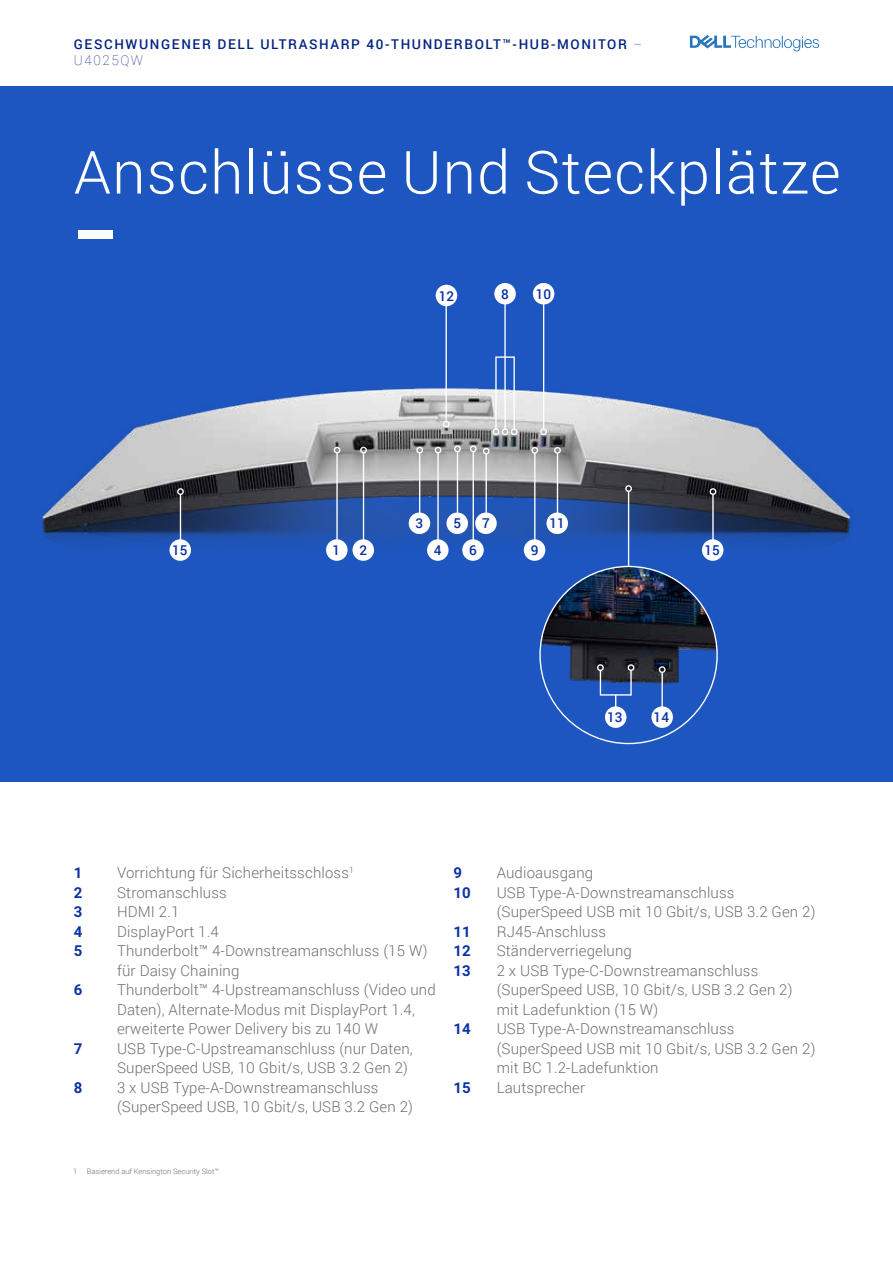
<style>
.page{position:relative;width:893px;height:1263px;background:#fff}
.page>*{position:absolute;margin:0;border:0;box-sizing:border-box;transform-origin:0 0}
.t1{font:300 59.55px "Roboto";letter-spacing:.02em;color:#fff}
.t2{font:300 15px/19.5px "Roboto";letter-spacing:.01em;color:#6e6e6e}
.t3{font:700 15px "Roboto";letter-spacing:.01em;color:#0c32a4}
.t4{font:500 13.65px "Roboto";color:#0c32a4}
.t5{font:500 13.5px/16.5px "Roboto";letter-spacing:.12em;color:#00227f}
.t6{font:300 7.5px "Roboto";color:#6e6e6e}
.s1{font-weight:100}
</style>
<div class="page">
<div style="left:0;top:86px;width:893px;height:696px;background:#1d56c0"></div>
<div style="left:79px;top:230px;width:34px;height:9px;background:#fff"></div>
<svg style="left:690px;top:35px;width:129px;height:16px"></svg>
<img style="left:42px;top:328px;width:811px;height:309px">
<hr style="left:336px;top:453px;width:2px;height:106px;background:#fff">
<svg style="left:334px;top:447px;width:6px;height:6px"></svg>
<div style="left:326px;top:539px;width:22px;height:22px;background:#fff;border-radius:50%"></div>
<hr style="left:180px;top:494px;width:1px;height:65px;background:#fff">
<div style="left:177px;top:488px;width:7px;height:7px;border:1px solid #fff;border-radius:50%"></div>
<div style="left:169px;top:539px;width:22px;height:22px;background:#fff;border-radius:50%"></div>
<hr style="left:712px;top:494px;width:2px;height:65px;background:#fff">
<div style="left:710px;top:488px;width:6px;height:7px;border:1px solid #fff;border-radius:50%"></div>
<div style="left:702px;top:539px;width:21px;height:22px;background:#fff;border-radius:50%"></div>
<hr style="left:363px;top:453px;width:1px;height:106px;background:#fff">
<div style="left:360px;top:447px;width:7px;height:6px;border:1px solid #fff;border-radius:50%"></div>
<div style="left:352px;top:539px;width:22px;height:22px;background:#fff;border-radius:50%"></div>
<hr style="left:437px;top:453px;width:2px;height:106px;background:#fff">
<svg style="left:435px;top:447px;width:6px;height:6px"></svg>
<div style="left:427px;top:539px;width:22px;height:22px;background:#fff;border-radius:50%"></div>
<hr style="left:473px;top:451px;width:1px;height:108px;background:#fff">
<div style="left:470px;top:445px;width:7px;height:7px;border:1px solid #fff;border-radius:50%"></div>
<div style="left:462px;top:539px;width:22px;height:22px;background:#fff;border-radius:50%"></div>
<hr style="left:419px;top:453px;width:1px;height:64px;background:#fff">
<div style="left:416px;top:447px;width:7px;height:6px;border:1px solid #fff;border-radius:50%"></div>
<div style="left:409px;top:512px;width:21px;height:22px;background:#fff;border-radius:50%"></div>
<hr style="left:457px;top:451px;width:1px;height:66px;background:#fff">
<div style="left:454px;top:445px;width:7px;height:7px;border:1px solid #fff;border-radius:50%"></div>
<div style="left:446px;top:512px;width:22px;height:22px;background:#fff;border-radius:50%"></div>
<hr style="left:486px;top:454px;width:1px;height:63px;background:#fff">
<div style="left:483px;top:448px;width:7px;height:7px;border:1px solid #fff;border-radius:50%"></div>
<div style="left:475px;top:512px;width:22px;height:22px;background:#fff;border-radius:50%"></div>
<hr style="left:534px;top:453px;width:1px;height:104px;background:#fff">
<div style="left:531px;top:447px;width:7px;height:7px;border:1px solid #fff;border-radius:50%"></div>
<div style="left:524px;top:539px;width:21px;height:22px;background:#fff;border-radius:50%"></div>
<hr style="left:557px;top:453px;width:1px;height:72px;background:#fff">
<div style="left:554px;top:447px;width:7px;height:7px;border:1px solid #fff;border-radius:50%"></div>
<div style="left:546px;top:512px;width:22px;height:22px;background:#fff;border-radius:50%"></div>
<svg style="left:495px;top:356px;width:20px;height:74px"></svg>
<div style="left:493px;top:428px;width:6px;height:7px;border:1px solid #fff;border-radius:50%"></div>
<div style="left:511px;top:428px;width:7px;height:7px;border:1px solid #fff;border-radius:50%"></div>
<hr style="left:504px;top:303px;width:2px;height:126px;background:#fff">
<div style="left:502px;top:428px;width:6px;height:7px;border:1px solid #fff;border-radius:50%"></div>
<div style="left:494px;top:283px;width:22px;height:21px;background:#fff;border-radius:50%"></div>
<hr style="left:543px;top:303px;width:1px;height:126px;background:#fff">
<div style="left:540px;top:428px;width:7px;height:7px;border:1px solid #fff;border-radius:50%"></div>
<div style="left:533px;top:283px;width:21px;height:21px;background:#fff;border-radius:50%"></div>
<hr style="left:445px;top:286px;width:2px;height:135px;background:#fff">
<div style="left:443px;top:421px;width:7px;height:6px;border:1px solid #fff;border-radius:50%"></div>
<div style="left:436px;top:285px;width:21px;height:21px;background:#fff;border-radius:50%"></div>
<hr style="left:628px;top:491px;width:1px;height:107px;background:#fff">
<div style="left:625px;top:485px;width:7px;height:7px;border:1px solid #fff;border-radius:50%"></div>
<img style="left:540px;top:566px;width:177px;height:177px;border-radius:89px">
<div style="left:597px;top:664px;width:7px;height:7px;border:1px solid #fff;border-radius:50%"></div>
<div style="left:628px;top:664px;width:6px;height:7px;border:1px solid #fff;border-radius:50%"></div>
<svg style="left:599px;top:669px;width:33px;height:48px"></svg>
<div style="left:605px;top:706px;width:21px;height:22px;background:#fff;border-radius:50%"></div>
<hr style="left:661px;top:672px;width:2px;height:38px;background:#fff">
<div style="left:659px;top:666px;width:7px;height:7px;border:1px solid #fff;border-radius:50%"></div>
<div style="left:651px;top:706px;width:22px;height:22px;background:#fff;border-radius:50%"></div>
<p class="t5" style="left:74px;top:35px;width:570px">GESCHWUNGENER DELL ULTRASHARP 40-THUNDERBOLT™-HUB-MONITOR <span class="s1">–<br>U4025QW</span></p>
<h1 class="t1" style="left:74px;top:131px;width:768px">Anschlüsse Und Steckplätze</h1>
<p class="t4" style="left:439px;top:286px;width:17px">12</p>
<p class="t4" style="left:501px;top:284px;width:9px">8</p>
<p class="t4" style="left:536px;top:284px;width:17px">10</p>
<p class="t4" style="left:416px;top:514px;width:9px">3</p>
<p class="t4" style="left:453px;top:514px;width:9px">5</p>
<p class="t4" style="left:482px;top:514px;width:9px">7</p>
<p class="t4" style="left:549px;top:514px;width:17px">11</p>
<p class="t4" style="left:172px;top:540px;width:17px">15</p>
<p class="t4" style="left:332px;top:540px;width:9px">1</p>
<p class="t4" style="left:359px;top:540px;width:9px">2</p>
<p class="t4" style="left:434px;top:540px;width:9px">4</p>
<p class="t4" style="left:469px;top:540px;width:9px">6</p>
<p class="t4" style="left:704px;top:540px;width:17px">15</p>
<p class="t4" style="left:531px;top:540px;width:9px">9</p>
<p class="t4" style="left:607px;top:708px;width:17px">13</p>
<p class="t4" style="left:654px;top:708px;width:17px">14</p>
<p class="t3" style="left:74px;top:862px;width:10px">1</p>
<p class="t2" style="left:117px;top:863px;width:238px">Vorrichtung für Sicherheitsschloss<sup>1</sup></p>
<p class="t3" style="left:74px;top:882px;width:10px">2</p>
<p class="t2" style="left:117px;top:882px;width:111px">Stromanschluss</p>
<p class="t3" style="left:74px;top:901px;width:10px">3</p>
<p class="t2" style="left:117px;top:902px;width:64px">HDMI 2.1</p>
<p class="t3" style="left:74px;top:921px;width:10px">4</p>
<p class="t2" style="left:117px;top:921px;width:103px">DisplayPort 1.4</p>
<p class="t3" style="left:74px;top:940px;width:10px">5</p>
<p class="t2" style="left:117px;top:941px;width:312px">Thunderbolt™ 4-Downstreamanschluss (15 W) für Daisy Chaining</p>
<p class="t3" style="left:74px;top:979px;width:10px">6</p>
<p class="t2" style="left:117px;top:980px;width:320px">Thunderbolt™ 4-Upstreamanschluss (Video und<br>Daten), Alternate-Modus mit DisplayPort 1.4, erweiterte Power Delivery bis zu 140 W</p>
<p class="t3" style="left:74px;top:1038px;width:10px">7</p>
<p class="t2" style="left:117px;top:1038px;width:297px">USB Type-C-Upstreamanschluss (nur Daten,<br>SuperSpeed USB, 10 Gbit/s, USB 3.2 Gen 2)</p>
<p class="t3" style="left:74px;top:1077px;width:10px">8</p>
<p class="t2" style="left:117px;top:1077px;width:297px">3 x USB Type-A-Downstreamanschluss (SuperSpeed USB, 10 Gbit/s, USB 3.2 Gen 2)</p>
<p class="t3" style="left:453px;top:862px;width:10px">9</p>
<p class="t2" style="left:497px;top:863px;width:98px">Audioausgang</p>
<p class="t3" style="left:453px;top:882px;width:19px">10</p>
<p class="t2" style="left:497px;top:882px;width:320px">USB Type-A-Downstreamanschluss (SuperSpeed USB mit 10 Gbit/s, USB 3.2 Gen 2)</p>
<p class="t3" style="left:453px;top:921px;width:19px">11</p>
<p class="t2" style="left:497px;top:921px;width:111px">RJ45-Anschluss</p>
<p class="t3" style="left:453px;top:940px;width:19px">12</p>
<p class="t2" style="left:497px;top:941px;width:137px">Ständerverriegelung</p>
<p class="t3" style="left:453px;top:960px;width:19px">13</p>
<p class="t2" style="left:497px;top:960px;width:297px">2 x USB Type-C-Downstreamanschluss (SuperSpeed USB, 10 Gbit/s, USB 3.2 Gen 2) mit Ladefunktion (15 W)</p>
<p class="t3" style="left:453px;top:1018px;width:19px">14</p>
<p class="t2" style="left:497px;top:1019px;width:320px">USB Type-A-Downstreamanschluss (SuperSpeed USB mit 10 Gbit/s, USB 3.2 Gen 2) mit BC 1.2-Ladefunktion</p>
<p class="t3" style="left:453px;top:1077px;width:19px">15</p>
<p class="t2" style="left:497px;top:1077px;width:90px">Lautsprecher</p>
<p class="t6" style="left:73px;top:1166px;width:147px">1 Basierend auf Kensington Security Slot™</p>
</div>
